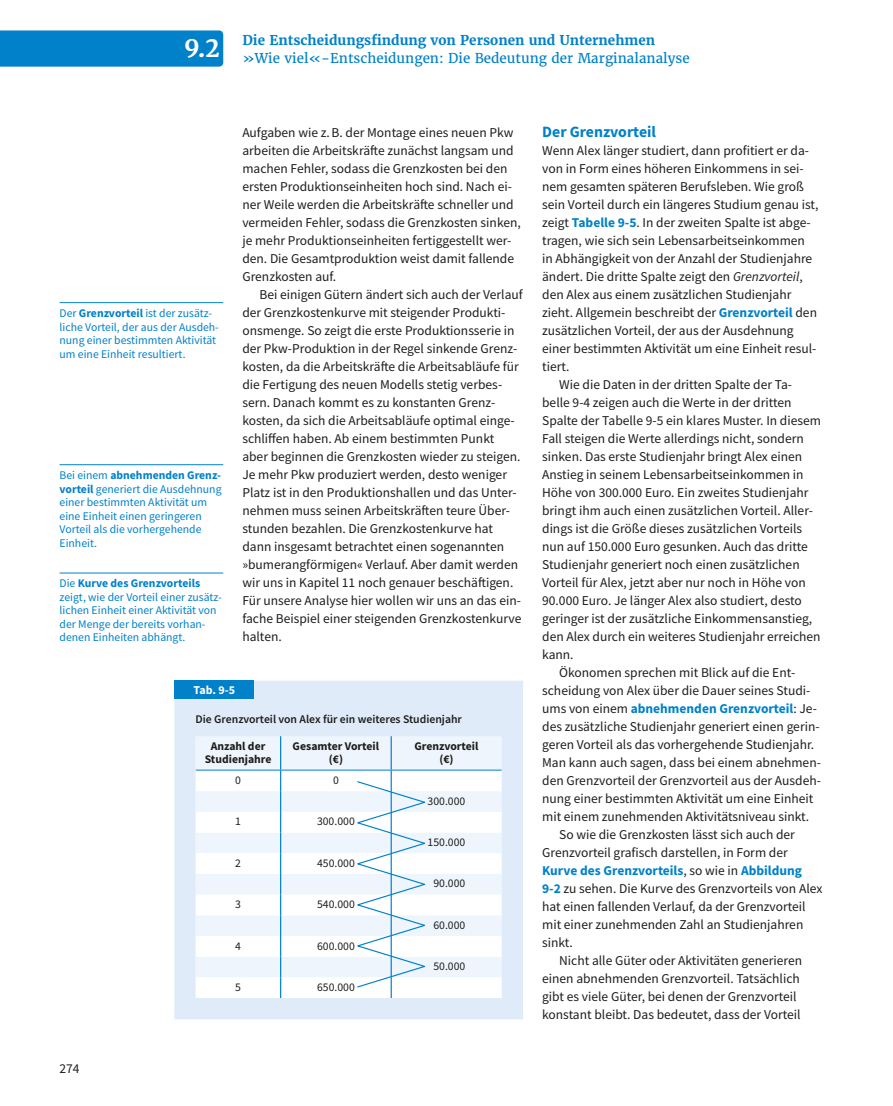
<style>
.page{position:relative;width:893px;height:1106px;background:#fff}
.page>*{position:absolute;margin:0;border:0;box-sizing:border-box;transform-origin:0 0}
.t1{font:700 24px "Haufe Merriweather";color:#fff}
.t2{font:700 15.75px "Source Sans Pro";color:#0081c9}
.t3{font:13.5px/18px "Source Sans Pro";color:#1d1d1b}
.t4{font:700 13.5px "Source Sans Pro";color:#0081c9}
.t5{font:13.5px "Haufe Merriweather";color:#0081c9}
.t6{font:700 13.5px "Haufe Merriweather";color:#0081c9}
.t7{font:700 12px "Source Sans Pro";color:#fff}
.t8{font:11.7px/13.5px "Source Sans Pro";color:#0081c9}
.t9{font:11.7px "Source Sans Pro";color:#1d1d1b}
.t10{font:700 11.7px/13.2px "Source Sans Pro";color:#1d1d1b;text-align:center}
.t11{font:600 11.7px "Source Sans Pro";color:#1d1d1b}
.s1{font-weight:700}
.s2{font-weight:700;color:#0081c9}
.s3{font-style:italic}
.s4{font-weight:400;color:#1d1d1b}
</style>
<div class="page">
<div style="left:0;top:30px;width:223px;height:37px;background:#0081c9"></div>
<hr style="left:60px;top:302px;width:163px;height:1px;background:#0081c9">
<hr style="left:60px;top:464px;width:163px;height:1px;background:#0081c9">
<hr style="left:60px;top:572px;width:163px;height:1px;background:#0081c9">
<div style="left:196px;top:699px;width:306px;height:37px;background:#dfebf9"></div>
<div style="left:196px;top:736px;width:305px;height:33px;background:#eef5fc"></div>
<svg style="left:196px;top:770px;width:305px;height:227px"></svg>
<svg style="left:280px;top:770px;width:1px;height:227px"></svg>
<hr style="left:280px;top:736px;width:1px;height:33px;background:#0081c9">
<hr style="left:391px;top:736px;width:1px;height:33px;background:#0081c9">
<hr style="left:196px;top:769px;width:85px;height:1px;background:#0081c9">
<hr style="left:281px;top:769px;width:110px;height:1px;background:#0081c9">
<hr style="left:391px;top:769px;width:111px;height:1px;background:#0081c9">
<div style="left:174px;top:680px;width:349px;height:339px;border:21px solid #dfebf9"></div>
<div style="left:174px;top:680px;width:80px;height:18px;background:#0081c9"></div>
<svg style="left:357px;top:770px;width:68px;height:228px"></svg>
<h1 class="t1" style="left:184px;top:33px;width:37px">9.2</h1>
<p class="t6" style="left:242px;top:32px;width:414px">Die Entscheidungsfindung von Personen und Unternehmen</p>
<p class="t5" style="left:242px;top:50px;width:449px">»Wie viel«- Entscheidungen: Die Bedeutung der Marginalanalyse</p>
<p class="t8" style="left:60px;top:306px;width:161px">Der <span class="s1">Grenzvorteil</span> ist der zusätz&shy;liche Vorteil, der aus der Ausdeh&shy;nung einer bestimmten Aktivität um eine Einheit resultiert.</p>
<p class="t8" style="left:60px;top:468px;width:164px">Bei einem <span class="s1">abnehmenden Grenz&shy;vorteil</span> generiert die Ausdehnung einer bestimmten Aktivität um eine Einheit einen geringeren<br>Vorteil als die vorhergehende<br>Einheit.</p>
<p class="t8" style="left:60px;top:576px;width:164px">Die <span class="s1">Kurve des Grenzvorteils </span>zeigt, wie der Vorteil einer zusätz&shy;lichen Einheit einer Aktivität von der Menge der bereits vorhan&shy;denen Einheiten abhängt.</p>
<p class="t3" style="left:242px;top:123px;width:280px">Aufgaben wie z.B. der Montage eines neuen Pkw arbeiten die Arbeitskräfte zunächst langsam und machen Fehler, sodass die Grenzkosten bei den ersten Produktionseinheiten hoch sind. Nach ei&shy;ner Weile werden die Arbeitskräfte schneller und vermeiden Fehler, sodass die Grenzkosten sinken, je mehr Produktionseinheiten fertiggestellt wer&shy;den. Die Gesamtproduktion weist damit fallende Grenzkosten auf.</p>
<p class="t3" style="left:242px;top:285px;width:282px;text-indent:17px">Bei einigen Gütern ändert sich auch der Verlauf der Grenzkostenkurve mit steigender Produkti&shy;onsmenge. So zeigt die erste Produktionsserie in der Pkw-Produktion in der Regel sinkende Grenz&shy;kosten, da die Arbeitskräfte die Arbeitsabläufe für die Fertigung des neuen Modells stetig verbes&shy;sern. Danach kommt es zu konstanten Grenz&shy;kosten, da sich die Arbeitsabläufe optimal einge&shy;schliffen haben. Ab einem bestimmten Punkt aber beginnen die Grenzkosten wieder zu steigen.<br>Je mehr Pkw produziert werden, desto weniger Platz ist in den Produktionshallen und das Unter&shy;nehmen muss seinen Arbeitskräften teure Über&shy;stunden bezahlen. Die Grenzkostenkurve hat dann insgesamt betrachtet einen sogenannten »bumerangförmigen« Verlauf. Aber damit werden wir uns in Kapitel 11 noch genauer beschäftigen.<br>Für unsere Analyse hier wollen wir uns an das ein&shy;fache Beispiel einer steigenden Grenzkostenkurve halten.</p>
<p class="t7" style="left:193px;top:681px;width:43px">Tab. 9‑5</p>
<p class="t3" style="left:60px;top:1059px;width:22px">274</p>
<p class="t11" style="left:196px;top:712px;width:268px">Die Grenzvorteil von Alex für ein weiteres Studienjahr</p>
<p class="t10" style="left:205px;top:739px;width:68px">Anzahl der<br>Studienjahre</p>
<p class="t10" style="left:293px;top:739px;width:88px">Gesamter Vorteil (€)</p>
<p class="t10" style="left:414px;top:739px;width:66px">Grenzvorteil (€)</p>
<p class="t9" style="left:235px;top:772px;width:7px">0</p>
<p class="t9" style="left:333px;top:772px;width:7px">0</p>
<p class="t9" style="left:428px;top:793px;width:39px">300.000</p>
<p class="t9" style="left:235px;top:814px;width:7px">1</p>
<p class="t9" style="left:317px;top:814px;width:39px">300.000</p>
<p class="t9" style="left:428px;top:834px;width:39px">150.000</p>
<p class="t9" style="left:235px;top:855px;width:7px">2</p>
<p class="t9" style="left:317px;top:855px;width:39px">450.000</p>
<p class="t9" style="left:433px;top:876px;width:33px">90.000</p>
<p class="t9" style="left:235px;top:896px;width:7px">3</p>
<p class="t9" style="left:317px;top:896px;width:39px">540.000</p>
<p class="t9" style="left:433px;top:917px;width:33px">60.000</p>
<p class="t9" style="left:235px;top:938px;width:7px">4</p>
<p class="t9" style="left:317px;top:938px;width:39px">600.000</p>
<p class="t9" style="left:433px;top:958px;width:33px">50.000</p>
<p class="t9" style="left:235px;top:979px;width:7px">5</p>
<p class="t9" style="left:317px;top:979px;width:39px">650.000</p>
<p class="t2" style="left:542px;top:121px;width:115px">Der Grenzvorteil</p>
<p class="t3" style="left:542px;top:141px;width:268px">Wenn Alex länger studiert, dann profitiert er da-</p>
<p class="t3" style="left:542px;top:159px;width:263px">von in Form eines höheren Einkommens in sei-</p>
<p class="t3" style="left:542px;top:177px;width:263px">nem gesamten späteren Berufsleben. Wie groß</p>
<p class="t3" style="left:542px;top:195px;width:278px">sein Vorteil durch ein längeres Studium genau ist,</p>
<p class="t3" style="left:542px;top:213px;width:270px">zeigt <span class="s2">Tabelle 9‑5</span>. In der zweiten Spalte ist abge-</p>
<p class="t3" style="left:542px;top:231px;width:264px">tragen, wie sich sein Lebensarbeitseinkommen</p>
<p class="t3" style="left:542px;top:249px;width:272px">in Abhängigkeit von der Anzahl der Studienjahre</p>
<p class="t3" style="left:542px;top:267px;width:262px">ändert. Die dritte Spalte zeigt den <span class="s3">Grenzvorteil</span>,</p>
<p class="t3" style="left:542px;top:285px;width:251px">den Alex aus einem zusätzlichen Studienjahr</p>
<p class="t3" style="left:542px;top:303px;width:276px">zieht. Allgemein beschreibt der <span class="s2">Grenzvorteil</span> den</p>
<p class="t3" style="left:542px;top:321px;width:253px">zusätzlichen Vorteil, der aus der Ausdehnung</p>
<p class="t3" style="left:542px;top:339px;width:276px">einer bestimmten Aktivität um eine Einheit resul-</p>
<p class="t3" style="left:542px;top:357px;width:29px">tiert.</p>
<p class="t3" style="left:559px;top:375px;width:234px">Wie die Daten in der dritten Spalte der Ta-</p>
<p class="t3" style="left:542px;top:393px;width:251px">belle 9‑4 zeigen auch die Werte in der dritten</p>
<p class="t3" style="left:542px;top:411px;width:280px">Spalte der Tabelle 9‑5 ein klares Muster. In diesem</p>
<p class="t3" style="left:542px;top:429px;width:263px">Fall steigen die Werte allerdings nicht, sondern</p>
<p class="t3" style="left:542px;top:447px;width:261px">sinken. Das erste Studienjahr bringt Alex einen</p>
<p class="t3" style="left:542px;top:465px;width:263px">Anstieg in seinem Lebensarbeitseinkommen in</p>
<p class="t3" style="left:542px;top:483px;width:268px">Höhe von 300.000 Euro. Ein zweites Studienjahr</p>
<p class="t3" style="left:542px;top:501px;width:272px">bringt ihm auch einen zusätzlichen Vorteil. Aller-</p>
<p class="t3" style="left:542px;top:519px;width:261px">dings ist die Größe dieses zusätzlichen Vorteils</p>
<p class="t3" style="left:542px;top:537px;width:267px">nun auf 150.000 Euro gesunken. Auch das dritte</p>
<p class="t3" style="left:542px;top:555px;width:259px">Studienjahr generiert noch einen zusätzlichen</p>
<p class="t3" style="left:542px;top:573px;width:265px">Vorteil für Alex, jetzt aber nur noch in Höhe von</p>
<p class="t3" style="left:542px;top:591px;width:261px">90.000 Euro. Je länger Alex also studiert, desto</p>
<p class="t3" style="left:542px;top:609px;width:271px">geringer ist der zusätzliche Einkommensanstieg,</p>
<p class="t3" style="left:542px;top:627px;width:280px">den Alex durch ein weiteres Studienjahr erreichen</p>
<p class="t3" style="left:542px;top:645px;width:33px">kann.</p>
<p class="t3" style="left:559px;top:663px;width:237px">Ökonomen sprechen mit Blick auf die Ent-</p>
<p class="t3" style="left:542px;top:681px;width:270px">scheidung von Alex über die Dauer seines Studi-</p>
<p class="t4" style="left:542px;top:699px;width:276px"><span class="s4">ums von einem</span> abnehmenden Grenzvorteil<span class="s4">: Je-</span></p>
<p class="t3" style="left:542px;top:717px;width:279px">des zusätzliche Studienjahr generiert einen gerin-</p>
<p class="t3" style="left:542px;top:735px;width:274px">geren Vorteil als das vorhergehende Studienjahr.</p>
<p class="t3" style="left:542px;top:753px;width:280px">Man kann auch sagen, dass bei einem abnehmen-</p>
<p class="t3" style="left:542px;top:771px;width:280px">den Grenzvorteil der Grenzvorteil aus der Ausdeh-</p>
<p class="t3" style="left:542px;top:789px;width:273px">nung einer bestimmten Aktivität um eine Einheit</p>
<p class="t3" style="left:542px;top:807px;width:268px">mit einem zunehmenden Aktivitätsniveau sinkt.</p>
<p class="t3" style="left:559px;top:825px;width:237px">So wie die Grenzkosten lässt sich auch der</p>
<p class="t3" style="left:542px;top:843px;width:247px">Grenzvorteil grafisch darstellen, in Form der</p>
<p class="t4" style="left:542px;top:861px;width:261px">Kurve des Grenzvorteils<span class="s4">, so wie in</span> Abbildung</p>
<p class="t3" style="left:542px;top:879px;width:282px"><span class="s2">9‑2</span> zu sehen. Die Kurve des Grenzvorteils von Alex</p>
<p class="t3" style="left:542px;top:897px;width:265px">hat einen fallenden Verlauf, da der Grenzvorteil</p>
<p class="t3" style="left:542px;top:915px;width:263px">mit einer zunehmenden Zahl an Studienjahren</p>
<p class="t3" style="left:542px;top:933px;width:32px">sinkt.</p>
<p class="t3" style="left:559px;top:951px;width:244px">Nicht alle Güter oder Aktivitäten generieren</p>
<p class="t3" style="left:542px;top:969px;width:259px">einen abnehmenden Grenzvorteil. Tatsächlich</p>
<p class="t3" style="left:542px;top:987px;width:256px">gibt es viele Güter, bei denen der Grenzvorteil</p>
<p class="t3" style="left:542px;top:1005px;width:260px">konstant bleibt. Das bedeutet, dass der Vorteil</p>
</div>
